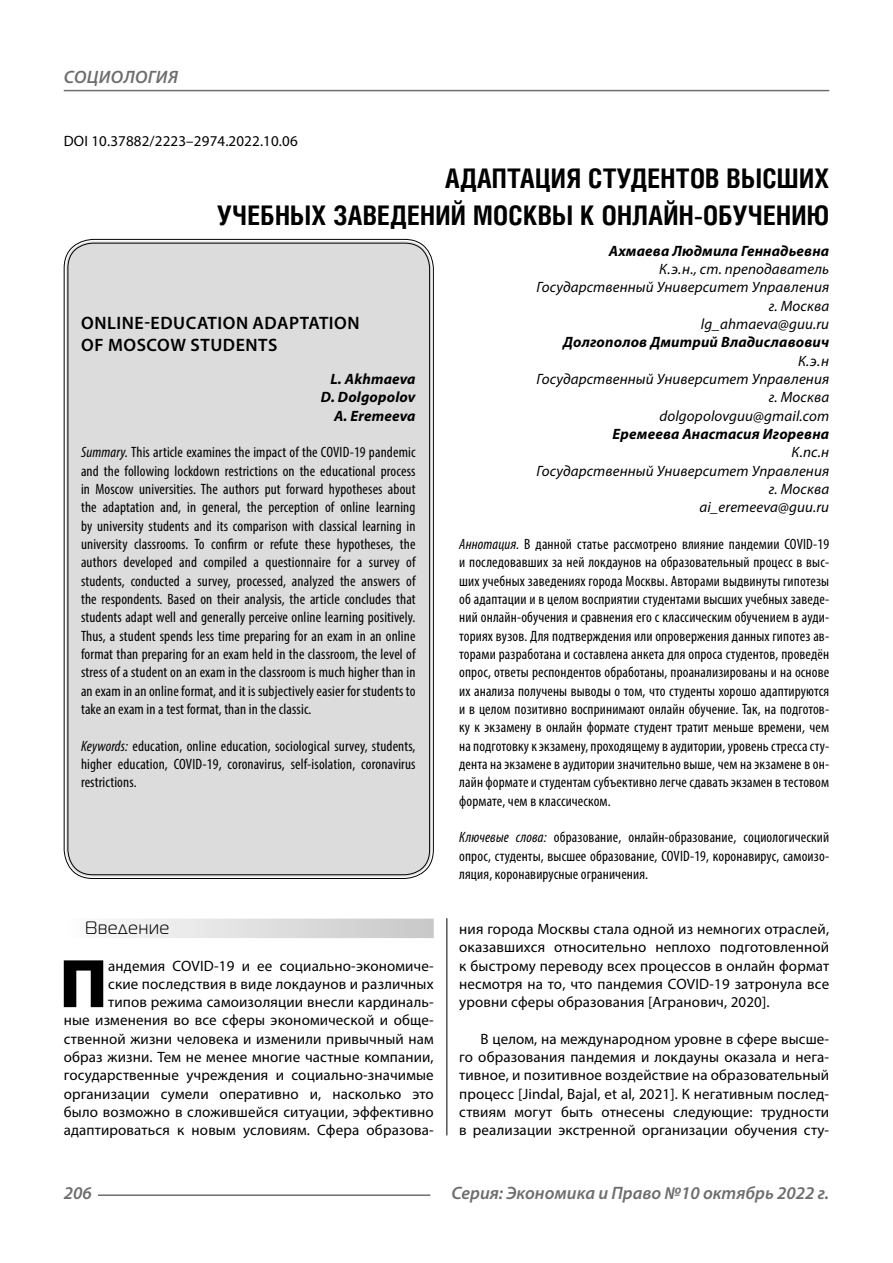
<style>
.page{position:relative;width:893px;height:1263px;background:#fff}
.page>*{position:absolute;margin:0;border:0;box-sizing:border-box;transform-origin:0 0}
.Bukvica{font:900 69.3px "Myriad Pro";color:#000}
.Header{font:700 27px/37.5px "Helios Cond C";letter-spacing:.01em;color:#000;text-align:right}
.t1{font:italic 600 18px "Myriad Pro";color:#6e6e6e}
.Header-eng{font:600 18px/21.6px "Myriad Pro";letter-spacing:.03em;color:#000}
.Subheader{font:18px "Magistral C";letter-spacing:.05em;color:#000}
.Annotation-rus{font:condensed 15px/18.3px "Myriad Pro";letter-spacing:.01em;color:#000;text-align:justify}
.Annotation-eng{font:condensed 15px/18.3px "Myriad Pro";letter-spacing:.01em;color:#000;text-align:justify}
.Bukvica-2{font:15px/18.3px "Myriad Pro";letter-spacing:.01em;color:#000;text-align:right}
.Normal{font:15px/18.3px "Myriad Pro";letter-spacing:.01em;color:#000;text-align:justify}
.Author-doc{font:italic 15px "Myriad Pro";letter-spacing:.01em;color:#000}
.Author{font:italic 700 15px "Myriad Pro";letter-spacing:.01em;color:#000}
.Author-email{font:italic 15px "Myriad Pro";letter-spacing:.01em;color:#000}
.DOI{font:15px "Myriad Pro";letter-spacing:.01em;color:#000}
.Author-eng{font:italic 700 15px "Myriad Pro";letter-spacing:.01em;color:#000}
.s1{font-style:italic}
</style>
<div class="page">
<hr style="left:446px;top:915px;width:1px;height:220px;background:#000">
<div style="left:64px;top:918px;width:370px;height:20px;background:linear-gradient(to right,#fcfcfc,#c8c8c8)"></div>
<div style="left:66px;top:241px;width:365px;height:636px;background:#dcdcdc;border-radius:27px"></div>
<hr style="left:98px;top:1194px;width:332px;height:2px;background:#6e6e6e">
<hr style="left:64px;top:90px;width:765px;height:1px;background:#6e6e6e">
<p class="t1" style="left:64px;top:66px;width:48px">Социология</p>
<p class="DOI" style="left:64px;top:132px;width:235px">DOI 10.37882/2223–2974.2022.10.06</p>
<p class="Header" style="left:217px;top:159px;width:613px">АДАПТАЦИЯ СТУДЕНТОВ ВЫСШИХ<br>УЧЕБНЫХ ЗАВЕДЕНИЙ МОСКВЫ К ОНЛАЙН-ОБУЧЕНИЮ</p>
<p class="Author" style="left:609px;top:241px;width:222px">Ахмаева Людмила Геннадьевна</p>
<p class="Author-doc" style="left:659px;top:260px;width:171px">К.э.н., ст. преподаватель</p>
<p class="Author-doc" style="left:537px;top:278px;width:294px">Государственный Университет Управления</p>
<p class="Author-doc" style="left:769px;top:296px;width:62px">г. Москва</p>
<p class="Author-email" style="left:701px;top:315px;width:130px">lg_ahmaeva@guu.ru</p>
<p class="Author" style="left:563px;top:333px;width:268px">Долгополов Дмитрий Владиславович</p>
<p class="Author-doc" style="left:798px;top:351px;width:33px">К.э.н</p>
<p class="Author-doc" style="left:537px;top:370px;width:294px">Государственный Университет Управления</p>
<p class="Author-doc" style="left:769px;top:388px;width:62px">г. Москва</p>
<p class="Author-email" style="left:659px;top:406px;width:171px">dolgopolovguu@gmail.com</p>
<p class="Author" style="left:613px;top:424px;width:218px">Еремеева Анастасия Игоревна</p>
<p class="Author-doc" style="left:792px;top:443px;width:39px">К.пс.н</p>
<p class="Author-doc" style="left:537px;top:461px;width:294px">Государственный Университет Управления</p>
<p class="Author-doc" style="left:769px;top:480px;width:62px">г. Москва</p>
<p class="Author-email" style="left:699px;top:498px;width:131px">ai_eremeeva@guu.ru</p>
<p class="Annotation-rus" style="left:459px;top:535px;width:371px"><span class="s1">Аннотация.</span> В данной статье рассмотрено влияние пандемии COVID‑19 и последовавших за ней локдаунов на образовательный процесс в выс&shy;ших учебных заведениях города Москвы. Авторами выдвинуты гипотезы об адаптации и в целом восприятии студентами высших учебных заведе&shy;ний онлайн-обучения и сравнения его с классическим обучением в ауди&shy;ториях вузов. Для подтверждения или опровержения данных гипотез ав&shy;торами разработана и составлена анкета для опроса студентов, проведён опрос, ответы респондентов обработаны, проанализированы и на основе их анализа получены выводы о том, что студенты хорошо адаптируются и в целом позитивно воспринимают онлайн обучение. Так, на подготов&shy;ку к экзамену в онлайн формате студент тратит меньше времени, чем на подготовку к экзамену, проходящему в аудитории, уровень стресса сту&shy;дента на экзамене в аудитории значительно выше, чем на экзамене в он&shy;лайн формате и студентам субъективно легче сдавать экзамен в тестовом формате, чем в классическом.</p>
<p class="Annotation-rus" style="left:459px;top:828px;width:371px"><span class="s1">Ключевые слова:</span> образование, онлайн-образование, социологический опрос, студенты, высшее образование, COVID‑19, коронавирус, самоизо&shy;ляция, коронавирусные ограничения.</p>
<p class="Subheader" style="left:85px;top:918px;width:86px">Введение</p>
<p class="Bukvica" style="left:59px;top:937px;width:50px">П</p>
<p class="Header-eng" style="left:81px;top:312px;width:280px">ONLINE-EDUCATION ADAPTATION<br>OF MOSCOW STUDENTS</p>
<p class="Author-eng" style="left:330px;top:369px;width:87px">L. Akhmaeva</p>
<p class="Author-eng" style="left:321px;top:388px;width:96px">D. Dolgopolov</p>
<p class="Author-eng" style="left:334px;top:406px;width:83px">A. Eremeeva</p>
<p class="Annotation-eng" style="left:81px;top:443px;width:336px"><span class="s1">Summary.</span> This article examines the impact of the COVID‑19 pandemic and the following lockdown restrictions on the educational process in Moscow universities. The authors put forward hypotheses about the adaptation and, in general, the perception of online learning by university students and its comparison with classical learning in university classrooms. To confirm or refute these hypotheses, the authors developed and compiled a questionnaire for a survey of students, conducted a survey, processed, analyzed the answers of the respondents. Based on their analysis, the article concludes that students adapt well and generally perceive online learning positively.<br>Thus, a student spends less time preparing for an exam in an online format than preparing for an exam held in the classroom, the level of stress of a student on an exam in the classroom is much higher than in an exam in an online format, and it is subjectively easier for students to take an exam in a test format, than in the classic.</p>
<p class="Annotation-eng" style="left:81px;top:736px;width:336px"><span class="s1">Keywords:</span> education, online education, sociological survey, students, higher education, COVID‑19, coronavirus, self-isolation, coronavirus restrictions.</p>
<p class="Bukvica-2" style="left:459px;top:919px;width:371px;text-align:justify">ния города Москвы стала одной из немногих отраслей, оказавшихся относительно неплохо подготовленной к быстрому переводу всех процессов в онлайн формат несмотря на то, что пандемия COVID‑19 затронула все уровни сферы образования [Агранович, 2020].</p>
<p class="Normal" style="left:459px;top:1029px;width:371px;text-indent:21px">В целом, на международном уровне в сфере высше&shy;го образования пандемия и локдауны оказала и нега&shy;тивное, и позитивное воздействие на образовательный процесс [Jindal, Bajal, et al, 2021]. К негативным послед&shy;ствиям могут быть отнесены следующие: трудности в реализации экстренной организации обучения сту-</p>
<p class="Bukvica-2" style="left:64px;top:956px;width:371px">андемия COVID‑19 и ее социально-экономиче-<br>ские последствия в виде локдаунов и различных<br>типов режима самоизоляции внесли кардиналь-<br>ные изменения во все сферы экономической и обще&shy;ственной жизни человека и изменили привычный нам образ жизни. Тем не менее многие частные компании, государственные учреждения и социально-значимые организации сумели оперативно и, насколько это было возможно в сложившейся ситуации, эффективно адаптироваться к новым условиям. Сфера образова-</p>
<p class="t1" style="left:64px;top:1182px;width:30px">206</p>
<p class="t1" style="left:451px;top:1182px;width:379px">Серия: Экономика и Право №10 октябрь 2022 г.</p>
</div>
